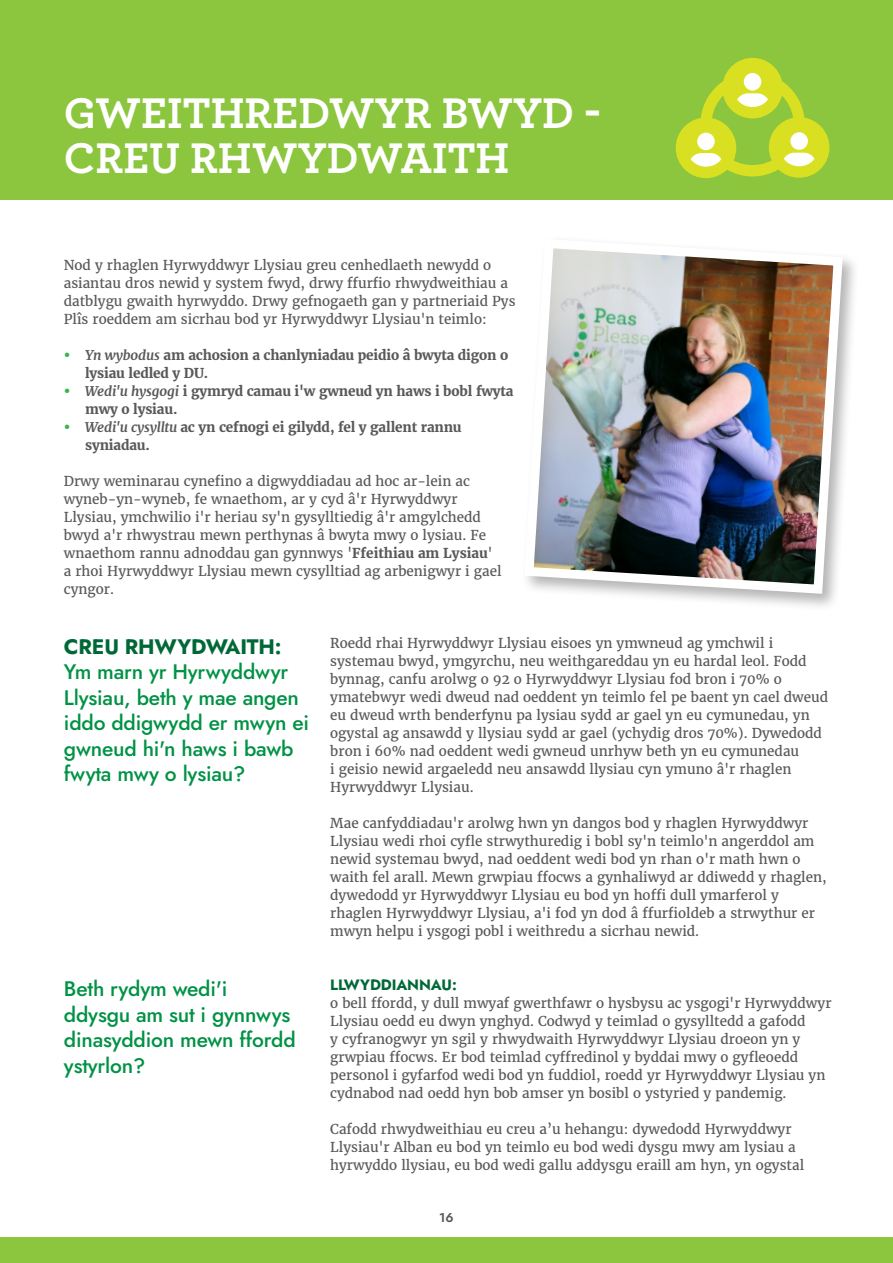
<style>
.page{position:relative;width:893px;height:1263px;background:#fff}
.page>*{position:absolute;margin:0;border:0;box-sizing:border-box;transform-origin:0 0}
.t1{font:700 45px/45px "Archer Pro";color:#fff}
.t2{font:500 21px/25.5px "Jost";letter-spacing:-.01em;color:#009245}
.t3{font:700 21px "Jost";letter-spacing:-.01em;color:#006837}
.t4{font:700 15px "Jost";letter-spacing:-.01em;color:#006837}
.t5{font:13.5px/18px "Merriweather";color:#58595b}
.t6{font:700 13.5px/18px "Merriweather";letter-spacing:-.01em;color:#58595b}
.t7{font:600 12.75px "Jost";color:#58595b}
.s1{font-family:"Arvo";color:#39b54a}
.s2{font-style:italic}
.s3{font-weight:700}
</style>
<div class="page">
<div style="left:0;top:1237px;width:893px;height:26px;background:#8cc63f"></div>
<div style="left:0;top:0;width:893px;height:199px;background:#8cc63f"></div>
<div style="left:521px;top:235px;width:340px;height:377px;background:#000;opacity:.3"></div>
<img style="left:521px;top:235px;width:326px;height:363px">
<svg style="left:676px;top:58px;width:153px;height:120px"></svg>
<h1 class="t1" style="left:64px;top:87px;width:538px">GWEITHREDWYR BWYD -<br>CREU RHWYDWAITH</h1>
<p class="t5" style="left:64px;top:256px;width:453px">Nod y rhaglen Hyrwyddwyr Llysiau greu cenhedlaeth newydd o asiantau dros newid y system fwyd, drwy ffurfio rhwydweithiau a datblygu gwaith hyrwyddo. Drwy gefnogaeth gan y partneriaid Pys Plîs roeddem am sicrhau bod yr Hyrwyddwyr Llysiau'n teimlo:</p>
<p class="t6" style="left:85px;top:346px;width:425px;text-indent:-21px"><span class="s1">•</span> <span class="s2">Yn wybodus</span> am achosion a chanlyniadau peidio â bwyta digon o lysiau ledled y DU.</p>
<p class="t6" style="left:85px;top:382px;width:430px;text-indent:-21px"><span class="s1">•</span> <span class="s2">Wedi'u hysgogi</span> i gymryd camau i'w gwneud yn haws i bobl fwyta mwy o lysiau.</p>
<p class="t6" style="left:85px;top:418px;width:378px;text-indent:-21px"><span class="s1">•</span> <span class="s2">Wedi'u cysylltu</span> ac yn cefnogi ei gilydd, fel y gallent rannu syniadau.</p>
<p class="t5" style="left:64px;top:472px;width:439px">Drwy weminarau cynefino a digwyddiadau ad hoc ar-lein ac wyneb-yn-wyneb, fe wnaethom, ar y cyd â'r Hyrwyddwyr Llysiau, ymchwilio i'r heriau sy'n gysylltiedig â'r amgylchedd bwyd a'r rhwystrau mewn perthynas â bwyta mwy o lysiau. Fe wnaethom rannu adnoddau gan gynnwys '<span class="s3">Ffeithiau am Lysiau</span>' a rhoi Hyrwyddwyr Llysiau mewn cysylltiad ag arbenigwyr i gael cyngor.</p>
<p class="t5" style="left:330px;top:634px;width:499px">Roedd rhai Hyrwyddwyr Llysiau eisoes yn ymwneud ag ymchwil i systemau bwyd, ymgyrchu, neu weithgareddau yn eu hardal leol. Fodd bynnag, canfu arolwg o 92 o Hyrwyddwyr Llysiau fod bron i 70% o ymatebwyr wedi dweud nad oeddent yn teimlo fel pe baent yn cael dweud eu dweud wrth benderfynu pa lysiau sydd ar gael yn eu cymunedau, yn ogystal ag ansawdd y llysiau sydd ar gael (ychydig dros 70%). Dywedodd bron i 60% nad oeddent wedi gwneud unrhyw beth yn eu cymunedau<br>i geisio newid argaeledd neu ansawdd llysiau cyn ymuno â'r rhaglen Hyrwyddwyr Llysiau.</p>
<p class="t5" style="left:330px;top:814px;width:498px">Mae canfyddiadau'r arolwg hwn yn dangos bod y rhaglen Hyrwyddwyr Llysiau wedi rhoi cyfle strwythuredig i bobl sy'n teimlo'n angerddol am newid systemau bwyd, nad oeddent wedi bod yn rhan o'r math hwn o waith fel arall. Mewn grwpiau ffocws a gynhaliwyd ar ddiwedd y rhaglen, dywedodd yr Hyrwyddwyr Llysiau eu bod yn hoffi dull ymarferol y rhaglen Hyrwyddwyr Llysiau, a'i fod yn dod â ffurfioldeb a strwythur er mwyn helpu i ysgogi pobl i weithredu a sicrhau newid.</p>
<p class="t4" style="left:330px;top:975px;width:128px">LLWYDDIANNAU:</p>
<p class="t5" style="left:330px;top:994px;width:503px">o bell ffordd, y dull mwyaf gwerthfawr o hysbysu ac ysgogi'r Hyrwyddwyr Llysiau oedd eu dwyn ynghyd. Codwyd y teimlad o gysylltedd a gafodd<br>y cyfranogwyr yn sgil y rhwydwaith Hyrwyddwyr Llysiau droeon yn y grwpiau ffocws. Er bod teimlad cyffredinol y byddai mwy o gyfleoedd personol i gyfarfod wedi bod yn fuddiol, roedd yr Hyrwyddwyr Llysiau yn cydnabod nad oedd hyn bob amser yn bosibl o ystyried y pandemig.</p>
<p class="t5" style="left:330px;top:1120px;width:475px">Cafodd rhwydweithiau eu creu a’u hehangu: dywedodd Hyrwyddwyr<br>Llysiau'r Alban eu bod yn teimlo eu bod wedi dysgu mwy am lysiau a hyrwyddo llysiau, eu bod wedi gallu addysgu eraill am hyn, yn ogystal</p>
<h2 class="t3" style="left:64px;top:632px;width:219px">CREU RHWYDWAITH:</h2>
<h2 class="t2" style="left:64px;top:659px;width:247px">Ym marn yr Hyrwyddwyr<br>Llysiau, beth y mae angen iddo ddigwydd er mwyn ei gwneud hi'n haws i bawb fwyta mwy o lysiau?</h2>
<h2 class="t2" style="left:64px;top:976px;width:233px">Beth rydym wedi'i ddysgu am sut i gynnwys dinasyddion mewn ffordd ystyrlon?</h2>
<p class="t7" style="left:439px;top:1209px;width:16px">16</p>
</div>
